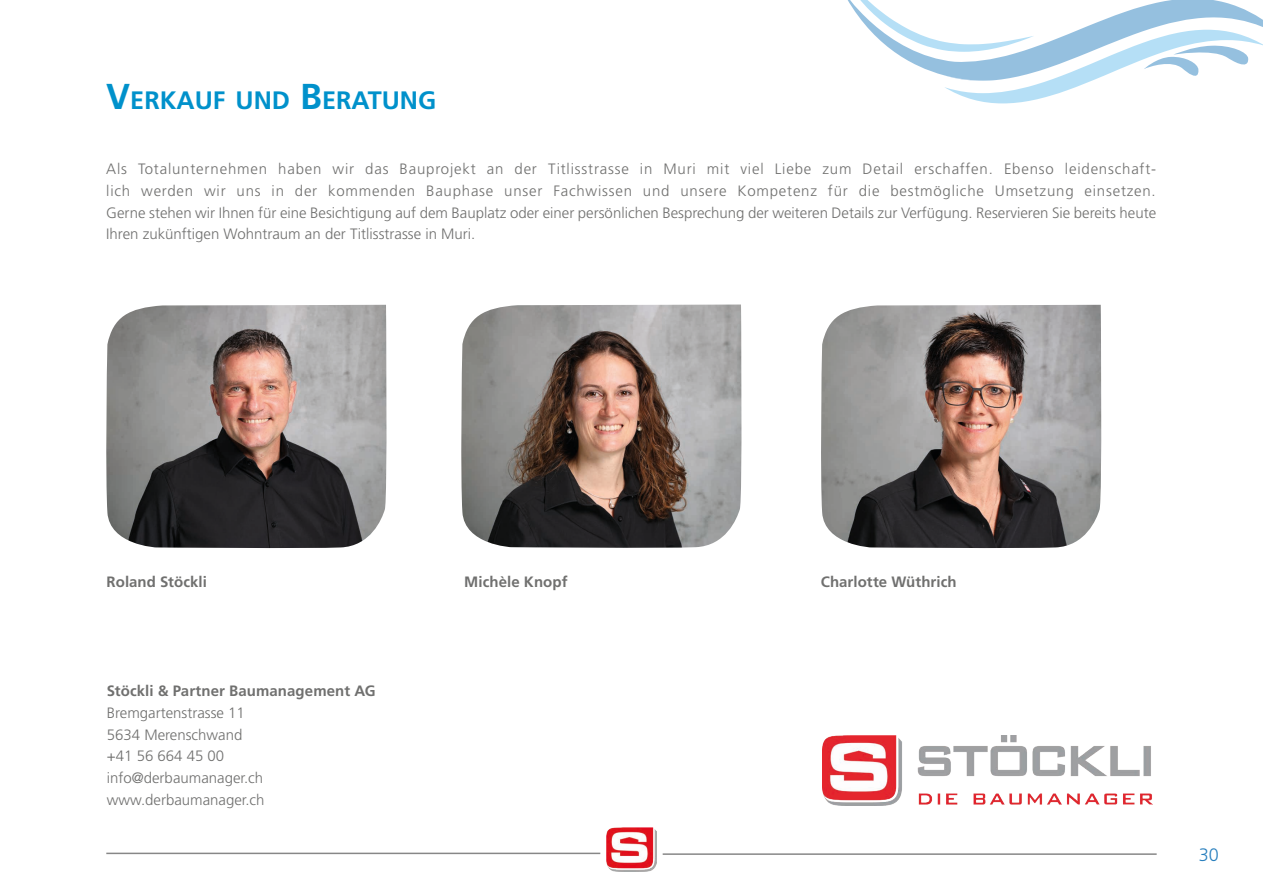
<style>
.page{position:relative;width:1263px;height:893px;background:#fff}
.page>*{position:absolute;margin:0;border:0;box-sizing:border-box;transform-origin:0 0}
.Überschrift_blau{font:700 25.2px "Frutiger LT Pro";color:#0091cb}
.t1{font:300 18px "Frutiger LT Pro";color:#277ebd}
.Grundtext{font:300 15px/21.8px "Frutiger LT Pro";color:#70706f;text-align:justify}
.Grundtext-2{font:700 15px "Frutiger LT Pro";letter-spacing:.005em;color:#70706f}
.s1{font-size:36px}
</style>
<div class="page">
<img style="left:607px;top:828px;width:49px;height:43px">
<img style="left:821px;top:305px;width:281px;height:244px">
<img style="left:106px;top:305px;width:281px;height:244px">
<img style="left:461px;top:304px;width:281px;height:244px">
<img style="left:823px;top:736px;width:329px;height:70px">
<svg style="left:847px;top:0;width:416px;height:103px"></svg>
<hr style="left:106px;top:853px;width:494px;height:1px;background:#878787">
<hr style="left:663px;top:853px;width:494px;height:2px;background:#878787">
<p class="Überschrift_blau" style="left:106px;top:85px;width:331px"><span class="s1">V</span>ERKAUF UND <span class="s1">B</span>ERATUNG</p>
<p class="Grundtext" style="left:106px;top:158px;width:1051px">Als Totalunternehmen haben wir das Bauprojekt an der Titlisstrasse in Muri mit viel Liebe zum Detail erschaffen. Ebenso leidenschaft&shy;lich werden wir uns in der kommenden Bauphase unser Fachwissen und unsere Kompetenz für die bestmögliche Umsetzung einsetzen.<br>Gerne stehen wir Ihnen für eine Besichtigung auf dem Bauplatz oder einer persönlichen Besprechung der weiteren Details zur Verfügung. Reservieren Sie bereits heute Ihren zukünftigen Wohntraum an der Titlisstrasse in Muri.</p>
<p class="Grundtext-2" style="left:464px;top:573px;width:105px">Michèle Knopf</p>
<p class="Grundtext-2" style="left:107px;top:573px;width:102px">Roland Stöckli</p>
<p class="Grundtext-2" style="left:821px;top:573px;width:137px">Charlotte Wüthrich</p>
<p class="Grundtext-2" style="left:107px;top:682px;width:270px">Stöckli &amp; Partner Baumanagement AG</p>
<p class="Grundtext" style="left:107px;top:702px;width:140px">Bremgartenstrasse 11</p>
<p class="Grundtext" style="left:107px;top:724px;width:137px">5634 Merenschwand</p>
<p class="Grundtext" style="left:107px;top:745px;width:119px">+41 56 664 45 00</p>
<p class="Grundtext" style="left:107px;top:767px;width:158px">info@derbaumanager.ch</p>
<p class="Grundtext" style="left:107px;top:789px;width:159px">www.derbaumanager.ch</p>
<p class="t1" style="left:1199px;top:844px;width:22px">30</p>
</div>
